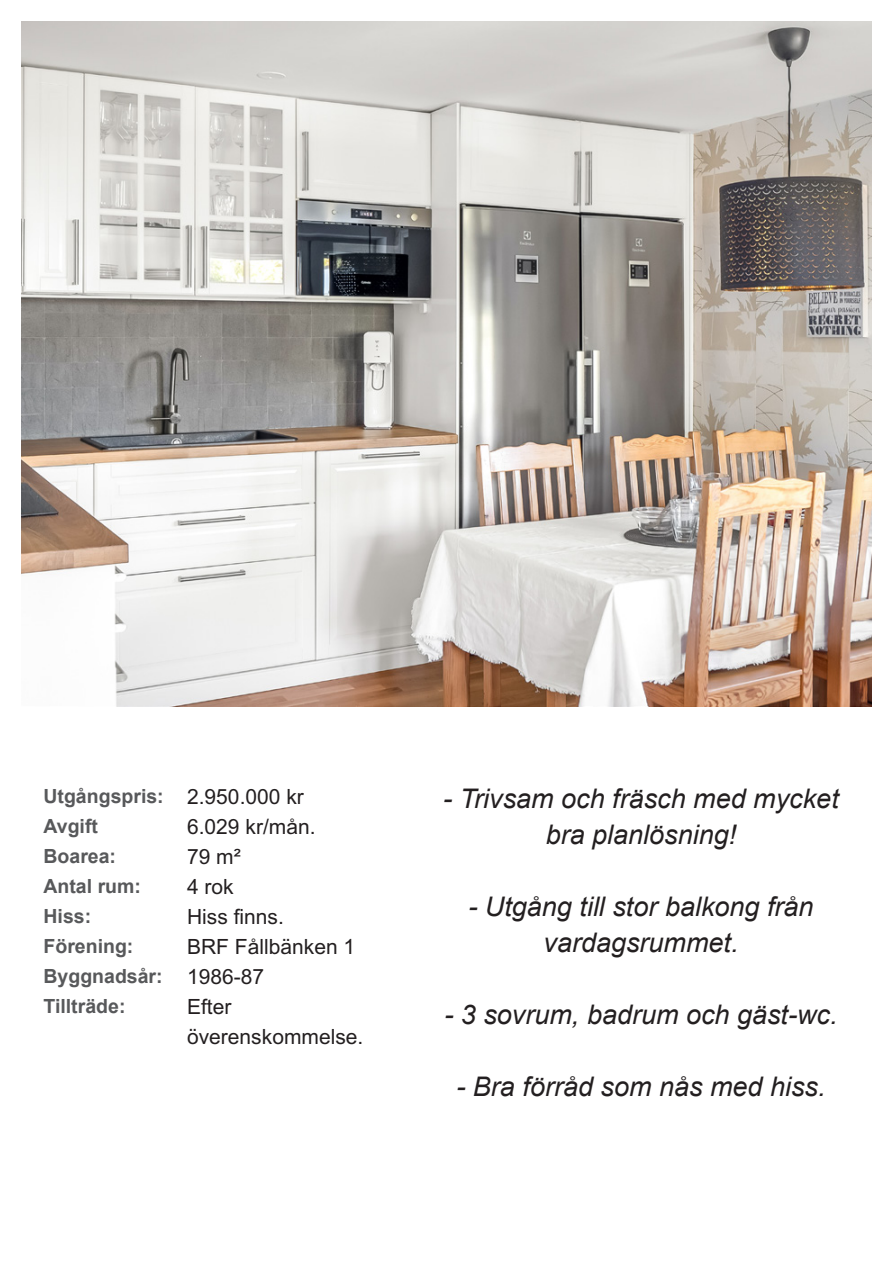
<style>
.page{position:relative;width:893px;height:1263px;background:#fff}
.page>*{position:absolute;margin:0;border:0;box-sizing:border-box;transform-origin:0 0}
.t1{font:italic 27px/36px "Arial";color:#231f20;text-align:center}
.t2{font:21px/30px "Arial";color:#231f20}
.t3{font:700 19.5px/30px "Arial";color:#58595b}
</style>
<div class="page">
<img style="left:21px;top:21px;width:851px;height:686px">
<p class="t3" style="left:44px;top:781px;width:122px">Utgångspris:<br>Avgift<br>Boarea:<br>Antal rum:<br>Hiss:<br>Förening:<br>Byggnadsår:<br>Tillträde:</p>
<p class="t2" style="left:187px;top:781px;width:178px">2.950.000 kr<br>6.029 kr/mån.<br>79 m²<br>4 rok<br>Hiss finns.<br>BRF Fållbänken 1<br>1986‑87<br>Efter överenskommelse.</p>
<p class="t1" style="left:443px;top:781px;width:397px">‑ Trivsam och fräsch med mycket bra planlösning!</p>
<p class="t1" style="left:468px;top:889px;width:347px">‑ Utgång till stor balkong från vardagsrummet.</p>
<p class="t1" style="left:444px;top:997px;width:395px">‑ 3 sovrum, badrum och gäst‑wc.</p>
<p class="t1" style="left:456px;top:1069px;width:371px">‑ Bra förråd som nås med hiss.</p>
</div>
